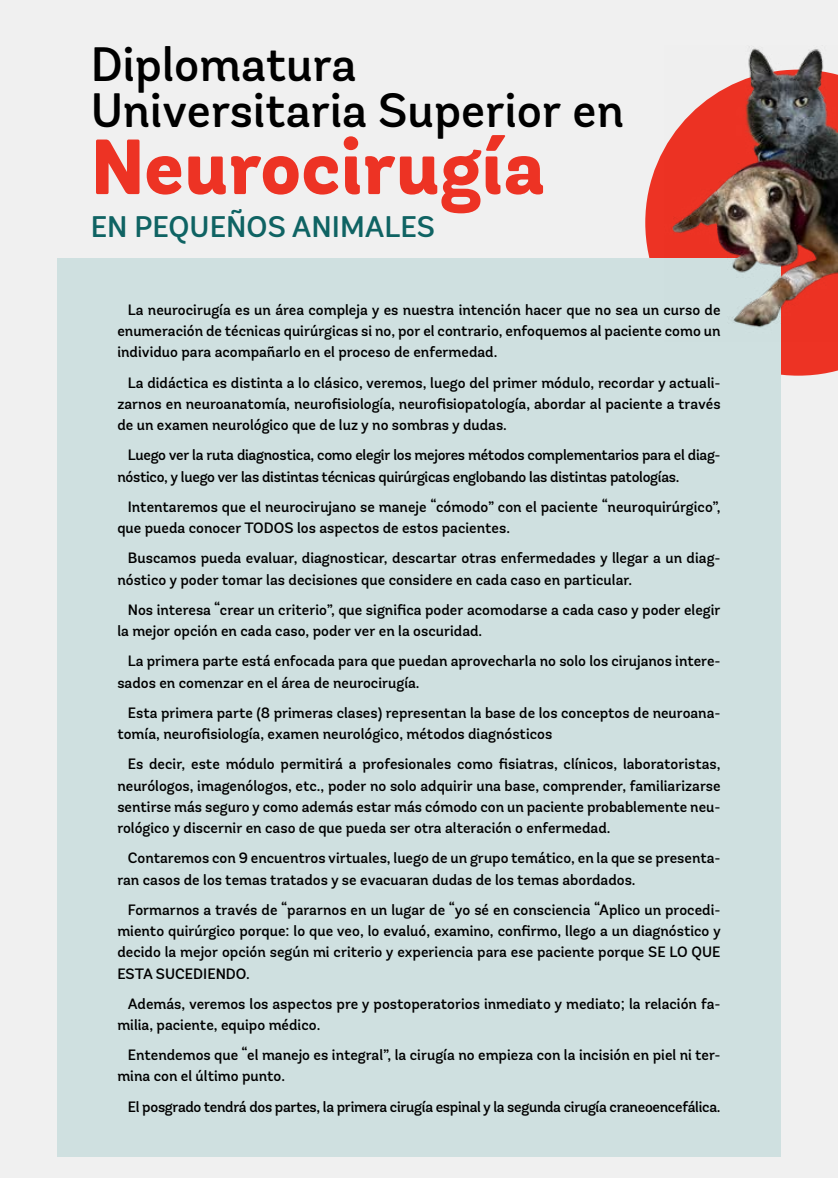
<style>
.page{position:relative;width:838px;height:1178px;background:#f0f0f0}
.page>*{position:absolute;margin:0;border:0;box-sizing:border-box;transform-origin:0 0}
.t1{font:800 78px "Andes Rounded";color:#ed3324}
.t2{font:500 48.15px/46px "Andes Rounded";color:#000}
.t3{font:500 29.85px "Andes Rounded";color:#0f6363}
.t4{font:500 15px/21.3px "Andes Rounded";color:#000}
.t5{font:500 15px/21.3px "Andes Rounded";letter-spacing:-.02em;color:#000}
</style>
<div class="page">
<svg style="left:645px;top:149px;width:193px;height:227px;background:#ed5145"></svg>
<div style="left:57px;top:259px;width:723px;height:898px;background:#cfe0e0"></div>
<img style="left:664px;top:48px;width:174px;height:293px">
<h2 class="t2" style="left:91px;top:42px;width:534px">Diplomatura<br>Universitaria Superior en</h2>
<h1 class="t1" style="left:91px;top:118px;width:456px">Neurocirugía</h1>
<h3 class="t3" style="left:91px;top:209px;width:346px">EN PEQUEÑOS ANIMALES</h3>
<p class="t4" style="left:117px;top:299px;width:604px;text-align:justify;text-indent:10px">La neurocirugía es un área compleja y es nuestra intención hacer que no sea un curso de enumeración de técnicas quirúrgicas si no, por el contrario, enfoquemos al paciente como un individuo para acompañarlo en el proceso de enfermedad.</p>
<p class="t4" style="left:117px;top:372px;width:605px;text-align:justify;text-indent:10px">La didáctica es distinta a lo clásico, veremos, luego del primer módulo, recordar y actuali&shy;zarnos en neuroanatomía, neurofisiología, neurofisiopatología, abordar al paciente a través de un examen neurológico que de luz y no sombras y dudas.</p>
<p class="t5" style="left:117px;top:445px;width:605px;text-indent:10px">Luego ver la ruta diagnostica, como elegir los mejores métodos complementarios para el diag&shy;nóstico, y luego ver las distintas técnicas quirúrgicas englobando las distintas patologías.</p>
<p class="t4" style="left:117px;top:496px;width:605px;text-indent:10px">Intentaremos que el neurocirujano se maneje “cómodo” con el paciente “neuroquirúrgico”, que pueda conocer TODOS los aspectos de estos pacientes.</p>
<p class="t4" style="left:117px;top:548px;width:604px;text-indent:10px">Buscamos pueda evaluar, diagnosticar, descartar otras enfermedades y llegar a un diag&shy;nóstico y poder tomar las decisiones que considere en cada caso en particular.</p>
<p class="t4" style="left:117px;top:599px;width:604px;text-indent:10px">Nos interesa “crear un criterio”, que significa poder acomodarse a cada caso y poder elegir la mejor opción en cada caso, poder ver en la oscuridad.</p>
<p class="t4" style="left:117px;top:651px;width:605px;text-indent:10px">La primera parte está enfocada para que puedan aprovecharla no solo los cirujanos intere&shy;sados en comenzar en el área de neurocirugía.</p>
<p class="t4" style="left:117px;top:702px;width:605px;text-indent:10px">Esta primera parte (8 primeras clases) representan la base de los conceptos de neuroana&shy;tomía, neurofisiología, examen neurológico, métodos diagnósticos</p>
<p class="t4" style="left:117px;top:754px;width:605px;text-align:justify;text-indent:10px">Es decir, este módulo permitirá a profesionales como fisiatras, clínicos, laboratoristas, neurólogos, imagenólogos, etc., poder no solo adquirir una base, comprender, familiarizarse sentirse más seguro y como además estar más cómodo con un paciente probablemente neu&shy;rológico y discernir en caso de que pueda ser otra alteración o enfermedad.</p>
<p class="t4" style="left:117px;top:848px;width:605px;text-indent:10px">Contaremos con 9 encuentros virtuales, luego de un grupo temático, en la que se presenta&shy;ran casos de los temas tratados y se evacuaran dudas de los temas abordados.</p>
<p class="t4" style="left:117px;top:899px;width:605px;text-align:justify;text-indent:10px">Formarnos a través de “pararnos en un lugar de “yo sé en consciencia “Aplico un procedi&shy;miento quirúrgico porque: lo que veo, lo evaluó, examino, confirmo, llego a un diagnóstico y decido la mejor opción según mi criterio y experiencia para ese paciente porque SE LO QUE ESTA SUCEDIENDO.</p>
<p class="t4" style="left:117px;top:993px;width:604px;text-indent:10px">Además, veremos los aspectos pre y postoperatorios inmediato y mediato; la relación fa&shy;milia, paciente, equipo médico.</p>
<p class="t4" style="left:117px;top:1044px;width:604px;text-indent:10px">Entendemos que “el manejo es integral”, la cirugía no empieza con la incisión en piel ni ter&shy;mina con el último punto.</p>
<p class="t5" style="left:128px;top:1096px;width:594px">El posgrado tendrá dos partes, la primera cirugía espinal y la segunda cirugía craneoencefálica.</p>
</div>
